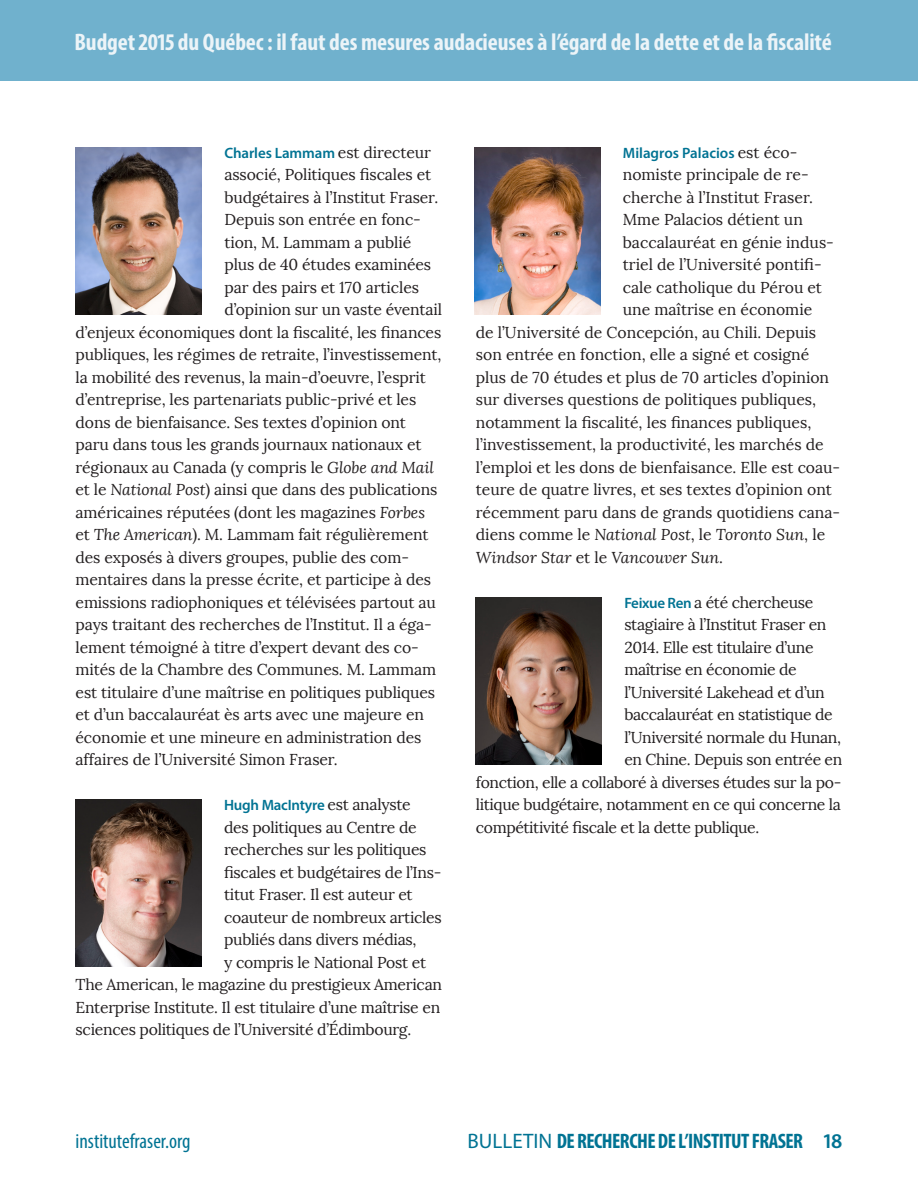
<style>
.page{position:relative;width:918px;height:1188px;background:#fff}
.page>*{position:absolute;margin:0;border:0;box-sizing:border-box;transform-origin:0 0}
.t1{font:700 condensed 24px "Myriad Pro";letter-spacing:-.005em;color:#ecf4f8}
.t2{font:700 condensed 21px "Myriad Pro";letter-spacing:-.025em;color:#007393}
.t3{font:condensed 21px "Myriad Pro";color:#007393}
.t4{font:15.75px "Lora";letter-spacing:-.005em;color:#231f20}
.t5{font:italic 15.75px "Lora";color:#231f20}
.t6{font:600 15px "Myriad Pro";letter-spacing:-.005em;color:#007393}
.s1{font-family:"Lora";font-weight:400;font-size:15.75px;color:#231f20}
.s2{font-style:italic}
.s3{font-style:normal}
.s4{font-family:"Myriad Pro";font-weight:600;font-size:15px;color:#007393}
.s5{font-weight:400;font-stretch:normal}
.s6{font-weight:600;font-stretch:normal}
</style>
<div class="page">
<div style="left:0;top:0;width:918px;height:81px;background:#70b1cd"></div>
<img style="left:76px;top:147px;width:126px;height:168px">
<img style="left:474px;top:147px;width:126px;height:168px">
<img style="left:76px;top:800px;width:126px;height:167px">
<img style="left:476px;top:598px;width:126px;height:167px">
<h1 class="t1" style="left:75px;top:27px;width:759px">Budget 2015 du Québec : il faut des mesures audacieuses à l’égard de la dette et de la fiscalité</h1>
<p class="t6" style="left:224px;top:143px;width:208px">Charles Lammam <span class="s1">est directeur</span></p>
<p class="t4" style="left:224px;top:165px;width:208px">associé, Politiques fiscales et</p>
<p class="t4" style="left:224px;top:188px;width:215px">budgétaires à l’Institut Fraser.</p>
<p class="t4" style="left:224px;top:210px;width:198px">Depuis son entrée en fonc-</p>
<p class="t4" style="left:224px;top:233px;width:188px">tion, M. Lammam a publié</p>
<p class="t4" style="left:224px;top:255px;width:208px">plus de 40 études examinées</p>
<p class="t4" style="left:224px;top:278px;width:196px">par des pairs et 170 articles</p>
<p class="t4" style="left:224px;top:300px;width:219px">d’opinion sur un vaste éventail</p>
<p class="t4" style="left:76px;top:323px;width:367px">d’enjeux économiques dont la fiscalité, les finances</p>
<p class="t4" style="left:76px;top:345px;width:367px">publiques, les régimes de retraite, l’investissement,</p>
<p class="t4" style="left:76px;top:368px;width:352px">la mobilité des revenus, la main-d’oeuvre, l’esprit</p>
<p class="t4" style="left:76px;top:390px;width:342px">d’entreprise, les partenariats public-privé et les</p>
<p class="t4" style="left:76px;top:413px;width:332px">dons de bienfaisance. Ses textes d’opinion ont</p>
<p class="t4" style="left:76px;top:435px;width:348px">paru dans tous les grands journaux nationaux et</p>
<p class="t4" style="left:76px;top:458px;width:360px">régionaux au Canada (y compris le <span class="s2">Globe and Mail</span></p>
<p class="t4" style="left:76px;top:480px;width:363px">et le <span class="s2">National Post</span>) ainsi que dans des publications</p>
<p class="t4" style="left:76px;top:503px;width:351px">américaines réputées (dont les magazines <span class="s2">Forbes</span></p>
<p class="t4" style="left:76px;top:525px;width:354px">et <span class="s2">The American</span>). M. Lammam fait régulièrement</p>
<p class="t4" style="left:76px;top:548px;width:335px">des exposés à divers groupes, publie des com-</p>
<p class="t4" style="left:76px;top:570px;width:357px">mentaires dans la presse écrite, et participe à des</p>
<p class="t4" style="left:76px;top:593px;width:362px">emissions radiophoniques et télévisées partout au</p>
<p class="t4" style="left:76px;top:615px;width:358px">pays traitant des recherches de l’Institut. Il a éga-</p>
<p class="t4" style="left:76px;top:638px;width:345px">lement témoigné à titre d’expert devant des co-</p>
<p class="t4" style="left:76px;top:660px;width:362px">mités de la Chambre des Communes. M. Lammam</p>
<p class="t4" style="left:76px;top:683px;width:361px">est titulaire d’une maîtrise en politiques publiques</p>
<p class="t4" style="left:76px;top:705px;width:350px">et d’un baccalauréat ès arts avec une majeure en</p>
<p class="t4" style="left:76px;top:728px;width:347px">économie et une mineure en administration des</p>
<p class="t4" style="left:76px;top:750px;width:264px">affaires de l’Université Simon Fraser.</p>
<p class="t6" style="left:224px;top:795px;width:188px">Hugh MacIntyre <span class="s1">est analyste</span></p>
<p class="t4" style="left:224px;top:818px;width:194px">des politiques au Centre de</p>
<p class="t4" style="left:224px;top:840px;width:204px">recherches sur les politiques</p>
<p class="t4" style="left:224px;top:863px;width:219px">fiscales et budgétaires de l’Ins-</p>
<p class="t4" style="left:224px;top:885px;width:190px">titut Fraser. Il est auteur et</p>
<p class="t4" style="left:224px;top:908px;width:219px">coauteur de nombreux articles</p>
<p class="t4" style="left:224px;top:930px;width:194px">publiés dans divers médias,</p>
<p class="t4" style="left:224px;top:953px;width:204px">y compris le National Post et</p>
<p class="t4" style="left:76px;top:975px;width:368px">The American, le magazine du prestigieux American</p>
<p class="t4" style="left:76px;top:998px;width:366px">Enterprise Institute. Il est titulaire d’une maîtrise en</p>
<p class="t4" style="left:76px;top:1020px;width:337px">sciences politiques de l’Université d’Édimbourg.</p>
<p class="t6" style="left:623px;top:143px;width:176px">Milagros Palacios <span class="s1">est éco-</span></p>
<p class="t4" style="left:623px;top:165px;width:187px">nomiste principale de re-</p>
<p class="t4" style="left:623px;top:188px;width:192px">cherche à l’Institut Fraser.</p>
<p class="t4" style="left:623px;top:210px;width:182px">Mme Palacios détient un</p>
<p class="t4" style="left:623px;top:233px;width:213px">baccalauréat en génie indus-</p>
<p class="t4" style="left:623px;top:255px;width:200px">triel de l’Université pontifi-</p>
<p class="t4" style="left:623px;top:278px;width:201px">cale catholique du Pérou et</p>
<p class="t4" style="left:623px;top:300px;width:191px">une maîtrise en économie</p>
<p class="t4" style="left:476px;top:323px;width:342px">de l’Université de Concepción, au Chili. Depuis</p>
<p class="t4" style="left:476px;top:345px;width:335px">son entrée en fonction, elle a signé et cosigné</p>
<p class="t4" style="left:476px;top:368px;width:355px">plus de 70 études et plus de 70 articles d’opinion</p>
<p class="t4" style="left:476px;top:390px;width:342px">sur diverses questions de politiques publiques,</p>
<p class="t4" style="left:476px;top:413px;width:337px">notamment la fiscalité, les finances publiques,</p>
<p class="t4" style="left:476px;top:435px;width:349px">l’investissement, la productivité, les marchés de</p>
<p class="t4" style="left:476px;top:458px;width:366px">l’emploi et les dons de bienfaisance. Elle est coau-</p>
<p class="t4" style="left:476px;top:480px;width:358px">teure de quatre livres, et ses textes d’opinion ont</p>
<p class="t4" style="left:476px;top:503px;width:366px">récemment paru dans de grands quotidiens cana-</p>
<p class="t5" style="left:476px;top:525px;width:351px"><span class="s3">diens comme le</span> National Post<span class="s3">, le</span> Toronto Sun<span class="s3">, le</span></p>
<p class="t5" style="left:476px;top:547px;width:249px">Windsor Star <span class="s3">et le</span> Vancouver Sun<span class="s3">.</span></p>
<p class="t4" style="left:624px;top:593px;width:190px"><span class="s4">Feixue Ren</span> a été chercheuse</p>
<p class="t4" style="left:624px;top:615px;width:204px">stagiaire à l’Institut Fraser en</p>
<p class="t4" style="left:624px;top:638px;width:191px">2014. Elle est titulaire d’une</p>
<p class="t4" style="left:624px;top:660px;width:174px">maîtrise en économie de</p>
<p class="t4" style="left:624px;top:683px;width:202px">l’Université Lakehead et d’un</p>
<p class="t4" style="left:624px;top:705px;width:210px">baccalauréat en statistique de</p>
<p class="t4" style="left:624px;top:728px;width:218px">l’Université normale du Hunan,</p>
<p class="t4" style="left:624px;top:750px;width:220px">en Chine. Depuis son entrée en</p>
<p class="t4" style="left:476px;top:773px;width:367px">fonction, elle a collaboré à diverses études sur la po-</p>
<p class="t4" style="left:476px;top:795px;width:367px">litique budgétaire, notamment en ce qui concerne la</p>
<p class="t4" style="left:476px;top:818px;width:285px">compétitivité fiscale et la dette publique.</p>
<h2 class="t3" style="left:76px;top:1128px;width:116px">institutefraser.org</h2>
<h2 class="t2" style="left:468px;top:1127px;width:376px"><span class="s5">BULLETIN</span> DE RECHERCHE DE L’INSTITUT FRASER <span class="s6">18</span></h2>
</div>
